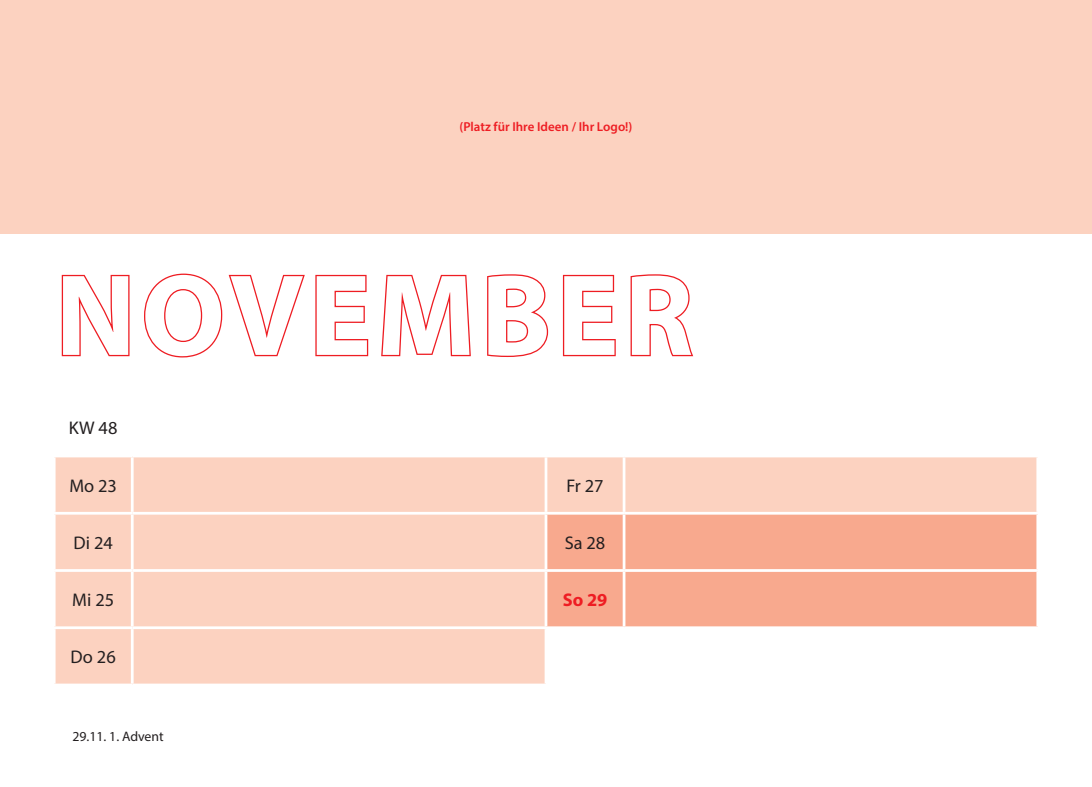
<style>
.page{position:relative;width:1092px;height:787px;background:#fff}
.page>*{position:absolute;margin:0;border:0;box-sizing:border-box;transform-origin:0 0}
.t1{font:700 116.75px "Myriad Pro";letter-spacing:.045em;color:#fff}
.t2{font:18.25px "Myriad Pro";color:#231f20}
.t3{font:700 18.25px "Myriad Pro";color:#ee1d23}
.t4{font:13.75px "Myriad Pro";color:#231f20}
.t5{font:600 13px "Myriad Pro";color:#ee1d23}
</style>
<div class="page">
<svg style="left:61px;top:274px;width:69px;height:83px"></svg>
<svg style="left:144px;top:273px;width:161px;height:85px"></svg>
<svg style="left:315px;top:274px;width:54px;height:83px"></svg>
<svg style="left:381px;top:274px;width:90px;height:83px"></svg>
<svg style="left:487px;top:274px;width:62px;height:83px"></svg>
<svg style="left:562px;top:274px;width:54px;height:83px"></svg>
<svg style="left:630px;top:274px;width:63px;height:83px"></svg>
<div style="left:0;top:0;width:1091px;height:233px;background:#fcd2c0"></div>
<svg style="left:56px;top:457px;width:980px;height:226px;fill:#fcd2c0"></svg>
<div style="left:547px;top:514px;width:489px;height:112px;background:#f8a98e"></div>
<hr style="left:131px;top:457px;width:3px;height:55px;background:#fff">
<hr style="left:544px;top:457px;width:3px;height:55px;background:#fff">
<hr style="left:622px;top:457px;width:3px;height:55px;background:#fff">
<hr style="left:53px;top:512px;width:79px;height:2px;background:#fff">
<hr style="left:132px;top:512px;width:414px;height:2px;background:#fff">
<hr style="left:131px;top:514px;width:3px;height:55px;background:#fff">
<hr style="left:546px;top:512px;width:78px;height:2px;background:#fff">
<hr style="left:544px;top:514px;width:3px;height:55px;background:#fff">
<hr style="left:624px;top:512px;width:415px;height:2px;background:#fff">
<hr style="left:622px;top:514px;width:3px;height:55px;background:#fff">
<hr style="left:53px;top:569px;width:79px;height:3px;background:#fff">
<hr style="left:132px;top:569px;width:414px;height:3px;background:#fff">
<hr style="left:131px;top:572px;width:3px;height:54px;background:#fff">
<hr style="left:546px;top:569px;width:78px;height:3px;background:#fff">
<hr style="left:544px;top:572px;width:3px;height:54px;background:#fff">
<hr style="left:624px;top:569px;width:415px;height:3px;background:#fff">
<hr style="left:622px;top:572px;width:3px;height:54px;background:#fff">
<hr style="left:53px;top:626px;width:79px;height:3px;background:#fff">
<hr style="left:132px;top:626px;width:414px;height:3px;background:#fff">
<hr style="left:131px;top:629px;width:3px;height:54px;background:#fff">
<hr style="left:546px;top:626px;width:78px;height:3px;background:#fff">
<hr style="left:544px;top:629px;width:3px;height:54px;background:#fff">
<hr style="left:624px;top:626px;width:415px;height:3px;background:#fff">
<hr style="left:622px;top:629px;width:3px;height:54px;background:#fff">
<p class="t5" style="left:459px;top:118px;width:174px">(Platz für Ihre Ideen / Ihr Logo!)</p>
<h1 class="t1" style="left:55px;top:239px;width:639px">NOVEMBER</h1>
<h2 class="t2" style="left:69px;top:417px;width:50px">KW 48</h2>
<h2 class="t2" style="left:69px;top:474px;width:49px">Mo 23</h2>
<h2 class="t2" style="left:566px;top:474px;width:39px">Fr 27</h2>
<h2 class="t2" style="left:74px;top:531px;width:41px">Di 24</h2>
<h2 class="t2" style="left:564px;top:531px;width:42px">Sa 28</h2>
<h2 class="t2" style="left:72px;top:588px;width:43px">Mi 25</h2>
<h2 class="t3" style="left:562px;top:588px;width:46px">So 29</h2>
<h2 class="t2" style="left:71px;top:646px;width:47px">Do 26</h2>
<p class="t4" style="left:72px;top:727px;width:93px">29.11. 1. Advent</p>
</div>
